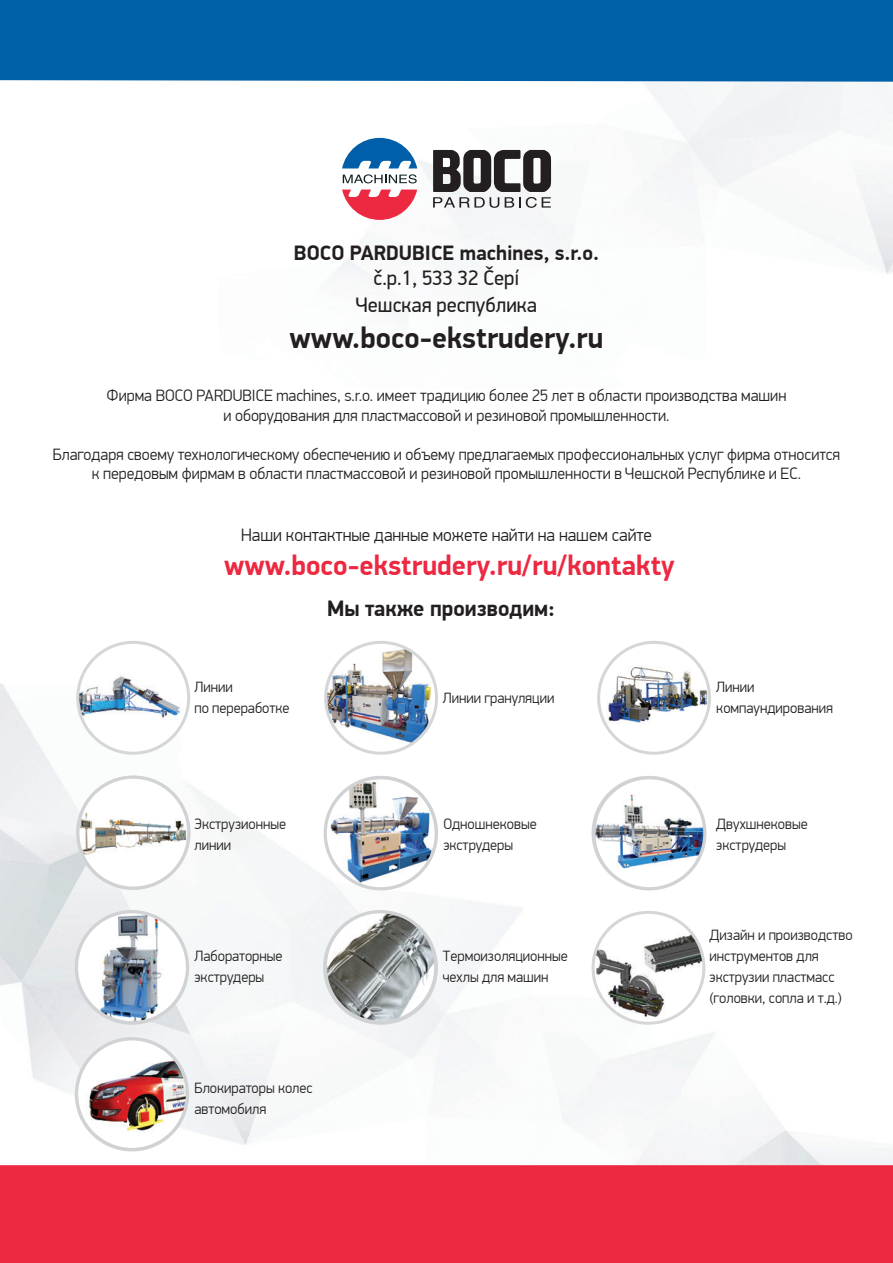
<style>
.page{position:relative;width:893px;height:1263px;background:#fff}
.page>*{position:absolute;margin:0;border:0;box-sizing:border-box;transform-origin:0 0}
.t1{font:700 30px "PF Din Display Pro";color:#231f20}
.t2{font:700 28.5px "PF Din Display Pro";color:#ed2841}
.t3{font:700 22.5px "PF Din Display Pro";color:#231f20}
.t4{font:21px/27px "PF Din Display Pro";color:#231f20;text-align:center}
.t5{font:700 21px "PF Din Display Pro";color:#231f20}
.t6{font:300 18px "PF Din Display Pro";color:#231f20}
.t7{font:300 16.5px/19.5px "PF Din Display Pro";color:#231f20;text-align:center}
.t8{font:300 15px/21px "PF Din Display Pro";color:#231f20}
</style>
<div class="page">
<div style="left:0;top:1165px;width:893px;height:98px;background:#ed2841"></div>
<div style="left:0;top:0;width:893px;height:83px;background:#015fa7"></div>
<div style="left:0;top:0;width:23px;height:23px;background:#015fa7"></div>
<svg style="left:433px;top:150px;width:118px;height:58px"></svg>
<svg style="left:343px;top:174px;width:74px;height:9px"></svg>
<svg style="left:342px;top:138px;width:75px;height:30px"></svg>
<svg style="left:342px;top:190px;width:75px;height:30px"></svg>
<img style="left:324px;top:641px;width:114px;height:114px">
<svg style="left:76px;top:641px;width:114px;height:114px"></svg>
<img style="left:597px;top:641px;width:114px;height:114px">
<svg style="left:591px;top:911px;width:114px;height:114px"></svg>
<img style="left:324px;top:776px;width:114px;height:114px">
<img style="left:591px;top:776px;width:115px;height:114px">
<svg style="left:75px;top:910px;width:114px;height:115px"></svg>
<img style="left:75px;top:1037px;width:114px;height:114px">
<svg style="left:323px;top:910px;width:115px;height:115px"></svg>
<svg style="left:76px;top:775px;width:115px;height:115px"></svg>
<p class="t5" style="left:294px;top:240px;width:307px">BOCO PARDUBICE machines, s.r.o.</p>
<p class="t4" style="left:356px;top:265px;width:183px">č.p.1, 533 32 Čepí<br>Чешская республика</p>
<h1 class="t1" style="left:290px;top:319px;width:315px">www.boco-ekstrudery.ru</h1>
<p class="t7" style="left:107px;top:386px;width:681px">Фирма BOCO PARDUBICE machines, s.r.o. имеет традицию более 25 лет в области производства машин и оборудования для пластмассовой и резиновой промышленности.</p>
<p class="t7" style="left:53px;top:445px;width:789px">Благодаря своему технологическому обеспечению и объему предлагаемых профессиональных услуг фирма относится к передовым фирмам в области пластмассовой и резиновой промышленности в Чешской Республике и ЕС.</p>
<p class="t6" style="left:241px;top:524px;width:412px">Наши контактные данные можете найти на нашем сайте</p>
<h2 class="t2" style="left:224px;top:548px;width:452px">www.boco-ekstrudery.ru/ru/kontakty</h2>
<h3 class="t3" style="left:327px;top:595px;width:230px">Мы также производим:</h3>
<p class="t8" style="left:195px;top:677px;width:97px">Линии<br>по переработке</p>
<p class="t8" style="left:443px;top:687px;width:113px">Линии грануляции</p>
<p class="t8" style="left:716px;top:677px;width:118px">Линии компаундирования</p>
<p class="t8" style="left:195px;top:813px;width:93px">Экструзионные линии</p>
<p class="t8" style="left:195px;top:945px;width:89px">Лабораторные экструдеры</p>
<p class="t8" style="left:195px;top:1077px;width:120px">Блокираторы колес автомобиля</p>
<p class="t8" style="left:443px;top:813px;width:95px">Одношнековые экструдеры</p>
<p class="t8" style="left:443px;top:945px;width:127px">Tермоизоляционные чехлы для машин</p>
<p class="t8" style="left:716px;top:813px;width:93px">Двухшнековые экструдеры</p>
<p class="t8" style="left:710px;top:924px;width:145px">Дизайн и производство инструментов для экструзии пластмасс (головки, сопла и т.д.)</p>
</div>
